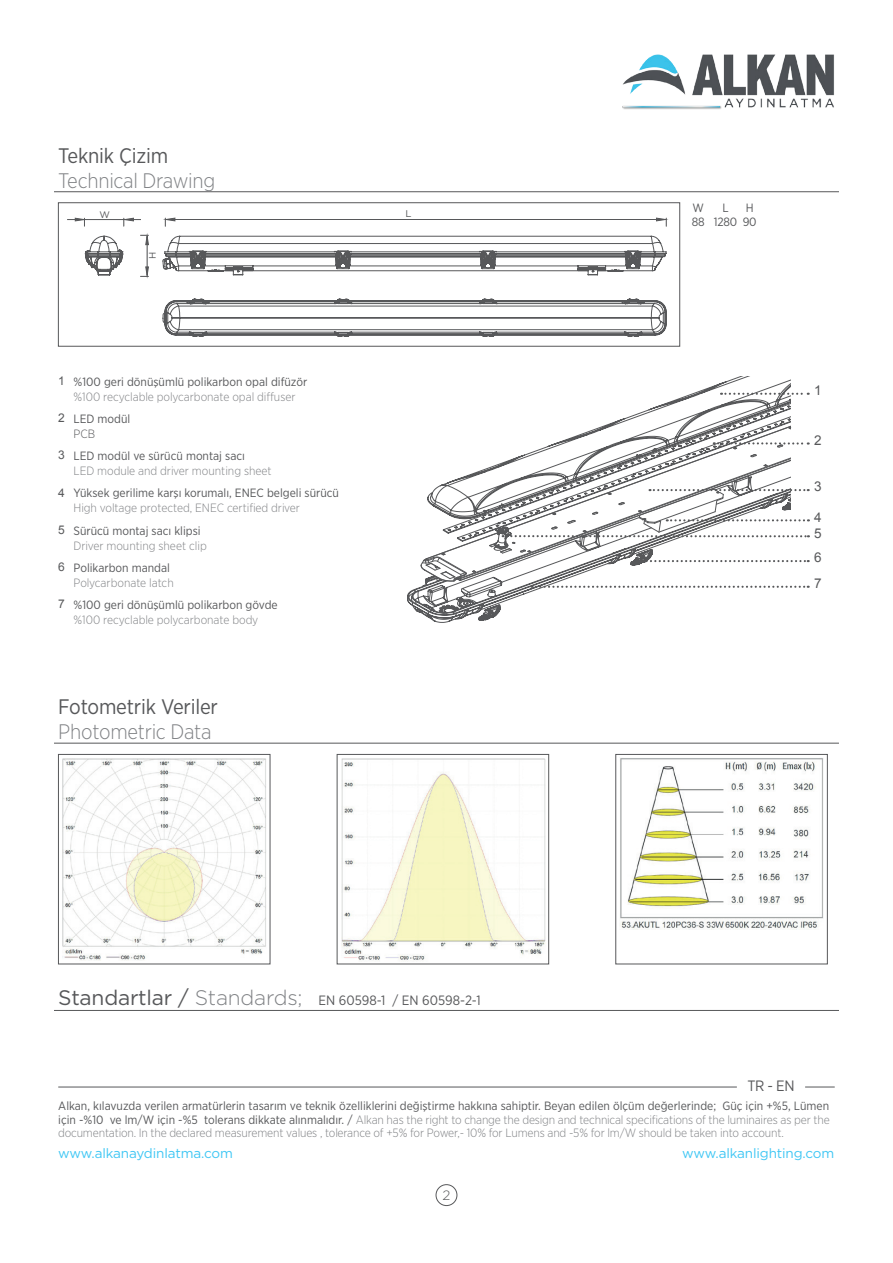
<style>
.page{position:relative;width:893px;height:1263px;background:#fff}
.page>*{position:absolute;margin:0;border:0;box-sizing:border-box;transform-origin:0 0}
.t1{font:300 21px "Gotham Narrow";letter-spacing:-.01em;color:#808285}
.t2{font:21px "Gotham Narrow";letter-spacing:-.01em;color:#57585a}
.t3{font:15px "Gotham Narrow";color:#57585a}
.t4{font:13.5px "Gotham";letter-spacing:-.01em;color:#40c7f4}
.t5{font:13.5px "Gotham Narrow";color:#57585a}
.t6{font:13.5px "Arial";color:#57585a}
.t7{font:300 13.5px "Gotham";color:#57585a}
.t8{font:300 12px/13.5px "Gotham Narrow";color:#808285;text-align:justify}
.t9{font:12px/13.8px "Gotham Narrow";color:#57585a;text-align:right}
.t10{font:12px "Arial";color:#57585a}
.t11{font:300 12px "Gotham Narrow";color:#57585a}
.t12{font:9.75px "Gotham";color:#57585a}
.t13{font:9.45px "Gotham";color:#57585a}
.s1{font-family:"Gotham";font-size:21px}
.s2{font-family:"Gotham";font-weight:300;font-size:21px;color:#808285}
.s3{font-weight:400;color:#57585a}
</style>
<div class="page">
<div style="left:436px;top:1184px;width:21px;height:22px;border:1px solid #57585a;border-radius:50%"></div>
<hr style="left:58px;top:1087px;width:679px;height:1px;background:#57585a">
<hr style="left:805px;top:1087px;width:30px;height:1px;background:#57585a">
<hr style="left:54px;top:1010px;width:785px;height:1px;background:#57585a">
<img style="left:620px;top:758px;width:203px;height:171px">
<img style="left:341px;top:759px;width:204px;height:202px">
<div style="left:337px;top:754px;width:212px;height:210px;border:1px solid #57585a"></div>
<img style="left:63px;top:759px;width:203px;height:201px">
<div style="left:58px;top:754px;width:212px;height:210px;border:1px solid #57585a"></div>
<hr style="left:54px;top:743px;width:785px;height:1px;background:#57585a">
<svg style="left:407px;top:564px;width:44px;height:59px"></svg>
<svg style="left:606px;top:376px;width:185px;height:49px"></svg>
<svg style="left:421px;top:425px;width:388px;height:196px"></svg>
<svg style="left:721px;top:393px;width:88px;height:2px"></svg>
<svg style="left:163px;top:236px;width:503px;height:39px"></svg>
<svg style="left:163px;top:299px;width:503px;height:38px"></svg>
<svg style="left:85px;top:236px;width:38px;height:39px"></svg>
<svg style="left:164px;top:218px;width:11px;height:8px"></svg>
<hr style="left:170px;top:219px;width:493px;height:1px;background:#57585a">
<svg style="left:656px;top:218px;width:11px;height:8px"></svg>
<hr style="left:67px;top:219px;width:74px;height:1px;background:#57585a">
<svg style="left:123px;top:218px;width:11px;height:8px"></svg>
<svg style="left:75px;top:218px;width:11px;height:8px"></svg>
<svg style="left:141px;top:267px;width:8px;height:10px"></svg>
<hr style="left:147px;top:237px;width:1px;height:36px;background:#57585a">
<svg style="left:141px;top:234px;width:8px;height:11px"></svg>
<hr style="left:54px;top:191px;width:785px;height:1px;background:#57585a">
<img style="left:622px;top:54px;width:212px;height:56px">
<h1 class="t2" style="left:58px;top:142px;width:112px">Teknik Çizim</h1>
<h1 class="t1" style="left:58px;top:168px;width:159px">Technical Drawing</h1>
<p class="t13" style="left:99px;top:208px;width:12px">W</p>
<p class="t10" style="left:58px;top:373px;width:8px">1</p>
<p class="t9" style="left:73px;top:374px;width:235px">%100 geri dönüşümlü polikarbon opal difüzör</p>
<p class="t8" style="left:73px;top:390px;width:224px">%100 recyclable polycarbonate opal diffuser</p>
<p class="t10" style="left:58px;top:410px;width:8px">2</p>
<p class="t9" style="left:73px;top:412px;width:58px">LED modül</p>
<p class="t11" style="left:73px;top:426px;width:23px">PCB</p>
<p class="t10" style="left:58px;top:447px;width:8px">3</p>
<p class="t9" style="left:73px;top:449px;width:173px">LED modül ve sürücü montaj sacı</p>
<p class="t8" style="left:73px;top:464px;width:200px">LED module and driver mounting sheet</p>
<p class="t10" style="left:58px;top:484px;width:8px">4</p>
<p class="t9" style="left:73px;top:486px;width:267px">Yüksek gerilime karşı korumalı, ENEC belgeli sürücü</p>
<p class="t8" style="left:73px;top:501px;width:228px">High voltage protected, ENEC certified driver</p>
<p class="t10" style="left:58px;top:522px;width:8px">5</p>
<p class="t9" style="left:73px;top:523px;width:129px">Sürücü montaj sacı klipsi</p>
<p class="t8" style="left:73px;top:538px;width:135px">Driver mounting sheet clip</p>
<p class="t10" style="left:58px;top:559px;width:8px">6</p>
<p class="t9" style="left:73px;top:560px;width:98px">Polikarbon mandal</p>
<p class="t8" style="left:73px;top:575px;width:102px">Polycarbonate latch</p>
<p class="t10" style="left:58px;top:596px;width:8px">7</p>
<p class="t9" style="left:73px;top:598px;width:206px">%100 geri dönüşümlü polikarbon gövde</p>
<p class="t8" style="left:73px;top:613px;width:186px">%100 recyclable polycarbonate body</p>
<h1 class="t2" style="left:58px;top:694px;width:161px">Fotometrik Veriler</h1>
<h1 class="t1" style="left:58px;top:719px;width:155px">Photometric Data</h1>
<p class="t12" style="left:406px;top:208px;width:8px">L</p>
<p class="t5" style="left:58px;top:992px;width:424px"><span class="s1">Standartlar /</span> <span class="s2">Standards;</span> EN 60598-1 / EN 60598-2-1</p>
<p class="t9" style="left:692px;top:201px;width:13px">W</p>
<p class="t9" style="left:722px;top:201px;width:8px">L</p>
<p class="t9" style="left:692px;top:201px;width:66px">H<br>88 1280 90</p>
<p class="t6" style="left:814px;top:381px;width:9px">1</p>
<p class="t6" style="left:814px;top:431px;width:9px">2</p>
<p class="t6" style="left:814px;top:478px;width:9px">3</p>
<p class="t6" style="left:814px;top:508px;width:9px">4</p>
<p class="t6" style="left:814px;top:524px;width:9px">5</p>
<p class="t6" style="left:814px;top:549px;width:9px">6</p>
<p class="t6" style="left:814px;top:574px;width:9px">7</p>
<p class="t3" style="left:747px;top:1076px;width:49px">TR - EN</p>
<p class="t8" style="left:58px;top:1099px;width:773px"><span class="s3">Alkan, kılavuzda verilen armatürlerin tasarım ve teknik özelliklerini değiştirme hakkına sahiptir. Beyan edilen ölçüm değerlerinde; Güç için +%5, Lümen için -%10 ve lm/W için -%5 tolerans dikkate alınmalıdır. /</span> Alkan has the right to change the design and technical specifications of the luminaires as per the documentation. In the declared measurement values , tolerance of +5% for Power,- 10% for Lumens and -5% for lm/W should be taken into account.</p>
<p class="t4" style="left:682px;top:1144px;width:154px">www.alkanlighting.com</p>
<p class="t4" style="left:58px;top:1144px;width:176px">www.alkanaydinlatma.com</p>
<p class="t7" style="left:442px;top:1186px;width:9px">2</p>
</div>
